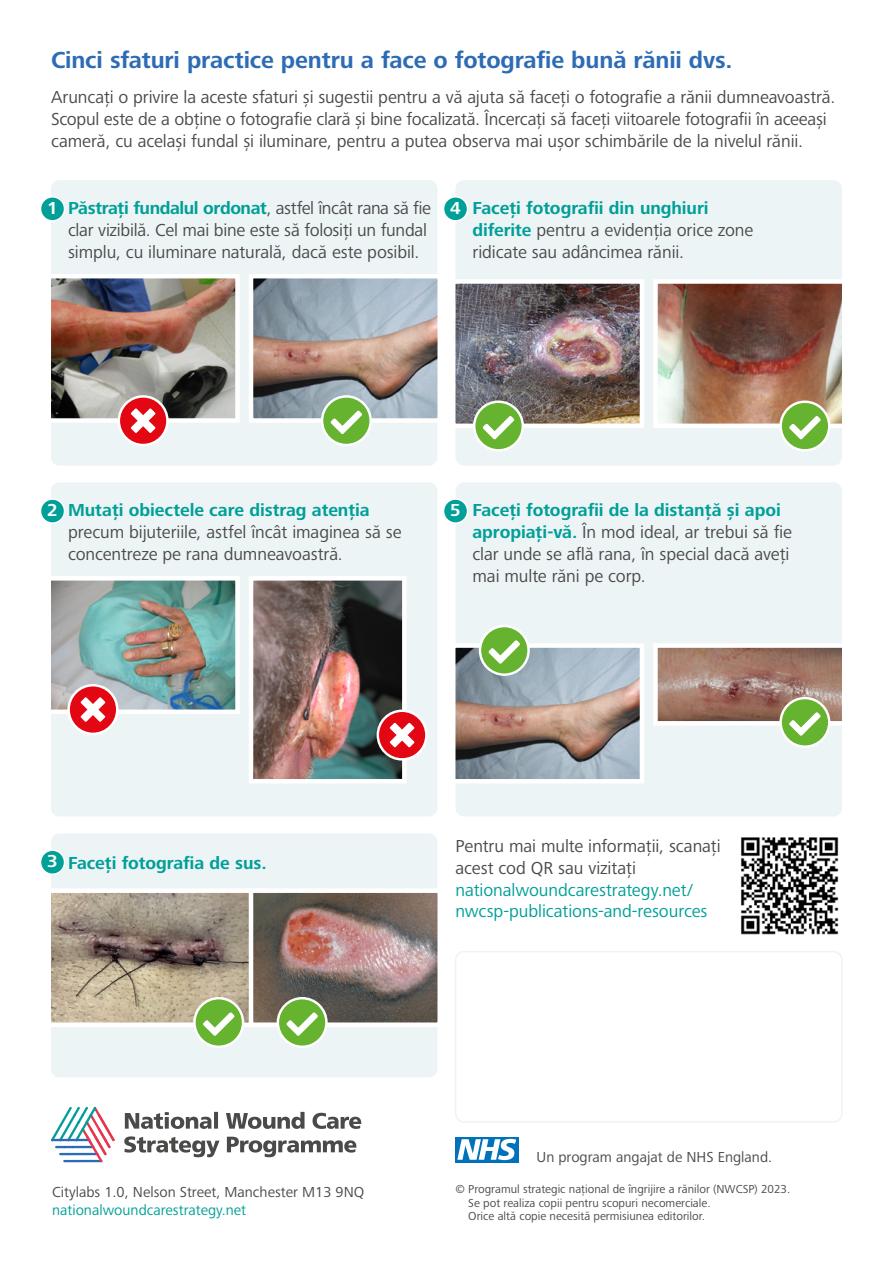
<style>
.page{position:relative;width:893px;height:1263px;background:#fff}
.page>*{position:absolute;margin:0;border:0;box-sizing:border-box;transform-origin:0 0}
.Heading_2{font:700 24px "Frutiger Next LTW1 G";letter-spacing:-.005em;color:#2d6cb4}
.Body{font:18px/21.8px "Frutiger Next LTW1 G";letter-spacing:-.005em;color:#4a4a49}
.Body-2{font:18px/21.8px "Frutiger Next LTW1 G";letter-spacing:-.005em;color:#009f98}
.Body-3{font:700 18px "Frutiger Next LTW1 G";letter-spacing:-.005em;color:#009f98}
.White_digits{font:700 18px "Frutiger Next LTW1 G";color:#fff}
.NHS_text{font:15px "Frutiger Next LTW1 G";color:#4a4a49}
.NHS_text-2{font:15px "Frutiger Next LTW1 G";color:#009f98}
.Copyright_cont{font:12px "Frutiger Next LTW1 G";color:#4a4a49}
.Copyright{font:12px "Frutiger Next LTW1 G";color:#4a4a49}
.s1{font-weight:700;color:#009f98}
.s2{color:#4a4a49}
</style>
<div class="page">
<div style="left:51px;top:180px;width:386px;height:286px;background:#edf4f5;border-radius:9px"></div>
<div style="left:51px;top:482px;width:386px;height:334px;background:#edf4f5;border-radius:9px"></div>
<div style="left:51px;top:833px;width:386px;height:244px;background:#edf4f5;border-radius:9px"></div>
<div style="left:456px;top:482px;width:386px;height:334px;background:#edf4f5;border-radius:9px"></div>
<div style="left:455px;top:951px;width:388px;height:172px;border:2px solid #edf4f5;border-radius:9px"></div>
<div style="left:455px;top:180px;width:387px;height:286px;background:#edf4f5;border-radius:9px"></div>
<svg style="left:51px;top:1107px;width:64px;height:55px"></svg>
<svg style="left:124px;top:1136px;width:232px;height:21px"></svg>
<svg style="left:125px;top:1112px;width:236px;height:17px"></svg>
<div style="left:456px;top:1137px;width:63px;height:25px;background:#0072bb"></div>
<svg style="left:457px;top:1139px;width:59px;height:21px"></svg>
<svg style="left:119px;top:396px;width:48px;height:49px"></svg>
<svg style="left:378px;top:711px;width:48px;height:48px"></svg>
<img style="left:51px;top:576px;width:363px;height:207px">
<svg style="left:322px;top:396px;width:49px;height:49px"></svg>
<svg style="left:480px;top:626px;width:49px;height:49px"></svg>
<div style="left:479px;top:625px;width:51px;height:51px;border:2px solid #fff;border-radius:50%"></div>
<svg style="left:455px;top:640px;width:387px;height:143px"></svg>
<svg style="left:194px;top:998px;width:49px;height:49px"></svg>
<img style="left:741px;top:837px;width:98px;height:98px">
<div style="left:41px;top:197px;width:24px;height:24px;background:#009f98;border-radius:50%"></div>
<div style="left:40px;top:196px;width:25px;height:26px;border:2px solid #fff;border-radius:50%"></div>
<div style="left:444px;top:197px;width:24px;height:24px;background:#009f98;border-radius:50%"></div>
<div style="left:443px;top:196px;width:25px;height:26px;border:2px solid #fff;border-radius:50%"></div>
<div style="left:444px;top:499px;width:24px;height:24px;background:#009f98;border-radius:50%"></div>
<div style="left:443px;top:498px;width:25px;height:26px;border:2px solid #fff;border-radius:50%"></div>
<div style="left:41px;top:499px;width:24px;height:24px;background:#009f98;border-radius:50%"></div>
<div style="left:40px;top:498px;width:25px;height:26px;border:2px solid #fff;border-radius:50%"></div>
<div style="left:41px;top:850px;width:24px;height:24px;background:#009f98;border-radius:50%"></div>
<div style="left:40px;top:849px;width:25px;height:26px;border:2px solid #fff;border-radius:50%"></div>
<svg style="left:474px;top:402px;width:49px;height:48px"></svg>
<svg style="left:781px;top:402px;width:48px;height:48px"></svg>
<img style="left:51px;top:274px;width:791px;height:165px">
<svg style="left:278px;top:998px;width:48px;height:49px"></svg>
<img style="left:51px;top:888px;width:387px;height:148px">
<p class="Heading_2" style="left:51px;top:47px;width:683px">Cinci sfaturi practice pentru a face o fotografie bună rănii dvs.</p>
<p class="Body" style="left:51px;top:87px;width:786px">Aruncați o privire la aceste sfaturi și sugestii pentru a vă ajuta să faceți o fotografie a rănii dumneavoastră.<br>Scopul este de a obține o fotografie clară și bine focalizată. Încercați să faceți viitoarele fotografii în aceeași cameră, cu același fundal și iluminare, pentru a putea observa mai ușor schimbările de la nivelul rănii.</p>
<p class="Body" style="left:68px;top:198px;width:365px"><span class="s1">Păstrați fundalul ordonat</span>, astfel încât rana să fie clar vizibilă. Cel mai bine este să folosiți un fundal simplu, cu iluminare naturală, dacă este posibil.</p>
<p class="White_digits" style="left:47px;top:198px;width:12px">1</p>
<p class="White_digits" style="left:450px;top:198px;width:12px">4</p>
<p class="Body" style="left:472px;top:198px;width:282px"><span class="s1">Faceți fotografii din unghiuri diferite</span> pentru a evidenția orice zone ridicate sau adâncimea rănii.</p>
<p class="Body" style="left:68px;top:500px;width:335px"><span class="s1">Mutați obiectele care distrag atenția </span>precum bijuteriile, astfel încât imaginea să se concentreze pe rana dumneavoastră.</p>
<p class="White_digits" style="left:47px;top:500px;width:12px">2</p>
<p class="White_digits" style="left:450px;top:500px;width:12px">5</p>
<p class="Body" style="left:472px;top:500px;width:321px"><span class="s1">Faceți fotografii de la distanță și apoi apropiați-vă.</span> În mod ideal, ar trebui să fie clar unde se află rana, în special dacă aveți mai multe răni pe corp.</p>
<p class="White_digits" style="left:47px;top:851px;width:12px">3</p>
<p class="Body-3" style="left:68px;top:853px;width:200px">Faceți fotografia de sus.</p>
<p class="NHS_text" style="left:52px;top:1184px;width:314px">Citylabs 1.0, Nelson Street, Manchester M13 9NQ</p>
<p class="NHS_text-2" style="left:52px;top:1202px;width:196px">nationalwoundcarestrategy.net</p>
<p class="Body-2" style="left:456px;top:836px;width:267px"><span class="s2">Pentru mai multe informații, scanați acest cod QR sau vizitați </span>nationalwoundcarestrategy.net/ nwcsp-publications-and-resources</p>
<p class="NHS_text" style="left:537px;top:1148px;width:237px">Un program angajat de NHS England.</p>
<p class="Copyright" style="left:456px;top:1182px;width:336px">© Programul strategic național de îngrijire a rănilor (NWCSP) 2023.</p>
<p class="Copyright_cont" style="left:468px;top:1196px;width:244px">Se pot realiza copii pentru scopuri necomerciale.</p>
<p class="Copyright_cont" style="left:468px;top:1209px;width:238px">Orice altă copie necesită permisiunea editorilor.</p>
</div>
